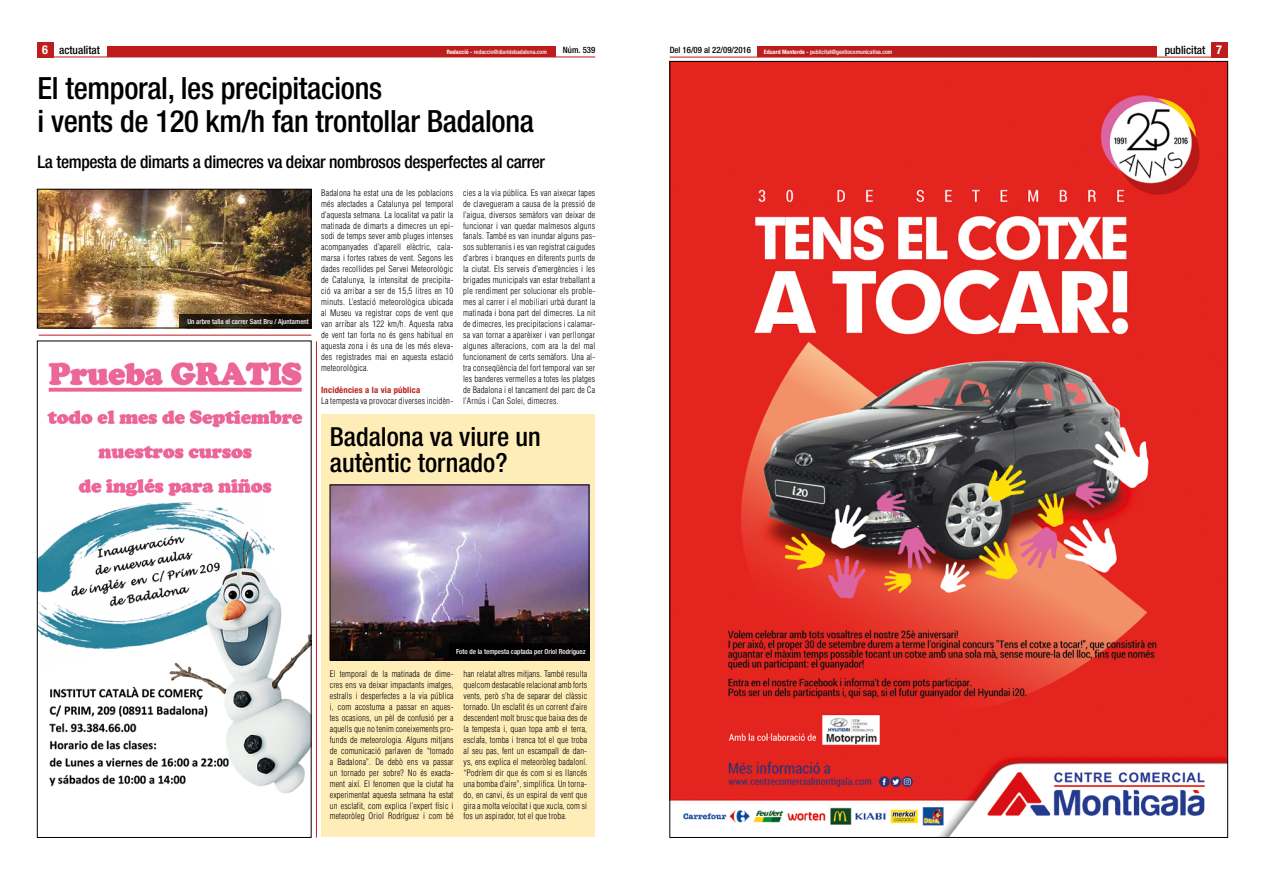
<style>
.page{position:relative;width:1265px;height:881px;background:#fff}
.page>*{position:absolute;margin:0;border:0;box-sizing:border-box;transform-origin:0 0}
.t1{font:500 condensed 30.62px/33.2px "Helvetica Neue";letter-spacing:-.01em;color:#000}
.t2{font:500 condensed 26.25px/26.2px "Helvetica Neue";color:#000}
.t3{font:500 condensed 17.5px "Helvetica Neue";letter-spacing:-.02em;color:#000}
.t4{font:500 condensed 11.38px "Helvetica Neue";color:#000}
.t5{font:300 condensed 8.75px/10.9px "Helvetica";letter-spacing:.02em;color:#000;text-align:justify}
.t6{font:500 condensed 8.75px "Helvetica Neue";color:#000}
.t7{font:700 condensed 8.75px "Helvetica Neue";letter-spacing:.02em;color:#bd1d1d}
.t8{font:500 condensed 7px "Helvetica Neue";color:#fff}
.t9{font:500 condensed 6.04px "Helvetica Neue";color:#fff}
.s1{font-weight:700;font-size:12.25px;color:#fff}
.s2{font-weight:700}
</style>
<div class="page">
<div style="left:1211px;top:42px;width:17px;height:15px;background:#bd1d1d"></div>
<hr style="left:670px;top:57px;width:558px;height:1px;background:#bd1d1d">
<div style="left:757px;top:46px;width:399px;height:11px;background:#bd1d1d"></div>
<hr style="left:37px;top:57px;width:558px;height:1px;background:#bd1d1d">
<div style="left:107px;top:46px;width:448px;height:11px;background:#bd1d1d"></div>
<div style="left:37px;top:42px;width:17px;height:15px;background:#bd1d1d"></div>
<img style="left:672px;top:63px;width:554px;height:772px">
<img style="left:39px;top:362px;width:270px;height:432px">
<div style="left:37px;top:341px;width:274px;height:496px;border:1px solid #000"></div>
<div style="left:321px;top:414px;width:274px;height:423px;background:#ffedb8"></div>
<hr style="left:39px;top:335px;width:272px;height:1px;background:#bd1d1d">
<hr style="left:316px;top:341px;width:1px;height:496px;background:#bd1d1d">
<img style="left:39px;top:191px;width:270px;height:135px">
<div style="left:37px;top:189px;width:274px;height:139px;border:1px solid #000"></div>
<svg style="left:179px;top:314px;width:132px;height:14px;background:#221910"></svg>
<img style="left:332px;top:487px;width:255px;height:171px">
<div style="left:330px;top:485px;width:259px;height:175px;border:1px solid #000"></div>
<div style="left:449px;top:643px;width:140px;height:17px;background:#000"></div>
<h3 class="t4" style="left:42px;top:43px;width:59px"><span class="s1">6</span> actualitat</h3>
<p class="t9" style="left:447px;top:48px;width:102px"><span class="s2">Redacció -</span> redaccio@diaridebadalona.com</p>
<p class="t6" style="left:563px;top:45px;width:34px">Núm. 539</p>
<p class="t6" style="left:670px;top:45px;width:83px">Del 16/09 al 22/09/2016</p>
<p class="t9" style="left:764px;top:48px;width:130px"><span class="s2">Eduard Monterde -</span> publicitat@gestiocomunicativa.com</p>
<h3 class="t4" style="left:1165px;top:44px;width:59px">publicitat <span class="s1">7</span></h3>
<h1 class="t1" style="left:38px;top:71px;width:498px">El temporal, les precipitacions<br>i vents de 120 km/h fan trontollar Badalona</h1>
<h3 class="t3" style="left:38px;top:151px;width:509px">La tempesta de dimarts a dimecres va deixar nombrosos desperfectes al carrer</h3>
<p class="t8" style="left:187px;top:317px;width:123px">Un arbre talla el carrer Sant Bru / Ajuntament</p>
<p class="t5" style="left:321px;top:187px;width:134px">Badalona ha estat una de les poblacions més afectades a Catalunya pel temporal d’aquesta setmana. La localitat va patir la matinada de dimarts a dimecres un epi&shy;sodi de temps sever amb pluges intenses acompanyades d’aparell elèctric, cala&shy;marsa i fortes ratxes de vent. Segons les dades recollides pel Servei Meteorològic de Catalunya, la intensitat de precipita&shy;ció va arribar a ser de 15,5 litres en 10 minuts. L’estació meteorològica ubicada al Museu va registrar cops de vent que van arribar als 122 km/h. Aquesta ratxa de vent tan forta no és gens habitual en aquesta zona i és una de les més eleva&shy;des registrades mai en aquesta estació meteorològica.</p>
<p class="t7" style="left:321px;top:384px;width:101px">Incidències a la via pública</p>
<p class="t5" style="left:321px;top:395px;width:134px">La tempesta va provocar diverses incidèn-</p>
<p class="t5" style="left:463px;top:187px;width:134px">cies a la via pública. Es van aixecar tapes de clavegueram a causa de la pressió de l’aigua, diversos semàfors van deixar de funcionar i van quedar malmesos alguns fanals. També es van inundar alguns pas&shy;sos subterranis i es van registrat caigudes d’arbres i branques en diferents punts de la ciutat. Els serveis d’emergències i les brigades municipals van estar treballant a ple rendiment per solucionar els proble&shy;mes al carrer i el mobiliari urbà durant la matinada i bona part del dimecres. La nit de dimecres, les precipitacions i calamar&shy;sa van tornar a aparèixer i van perllongar algunes alteracions, com ara la del mal funcionament de certs semàfors. Una al&shy;tra conseqüència del fort temporal van ser les banderes vermelles a totes les platges de Badalona i el tancament del parc de Ca l’Arnús i Can Solei, dimecres.</p>
<h2 class="t2" style="left:330px;top:423px;width:212px">Badalona va viure un autèntic tornado?</h2>
<p class="t8" style="left:456px;top:647px;width:131px">Foto de la tempesta captada per Oriol Rodríguez</p>
<p class="t5" style="left:330px;top:668px;width:125px">El temporal de la matinada de dime&shy;cres ens va deixar impactants imatges, estralls i desperfectes a la via pública i, com acostuma a passar en aques&shy;tes ocasions, un pèl de confusió per a aquells que no tenim coneixements pro&shy;funds de meteorologia. Alguns mitjans de comunicació parlaven de “tornado a Badalona”. De debò ens va passar un tornado per sobre? No és exacta&shy;ment així. El fenomen que la ciutat ha experimentat aquesta setmana ha estat un esclafit, com explica l’expert físic i meteoròleg Oriol Rodríguez i com bé</p>
<p class="t5" style="left:464px;top:668px;width:125px">han relatat altres mitjans. També resulta quelcom destacable relacionat amb forts vents, però s’ha de separar del clàssic tornado. Un esclafit és un corrent d’aire descendent molt brusc que baixa des de la tempesta i, quan topa amb el terra, esclafa, tomba i trenca tot el que troba al seu pas, fent un escampall de dan&shy;ys, ens explica el meteoròleg badaloní. “Podríem dir que és com si es llancés una bomba d’aire”, simplifica. Un torna&shy;do, en canvi, és un espiral de vent que gira a molta velocitat i que xucla, com si fos un aspirador, tot el que troba.</p>
</div>
